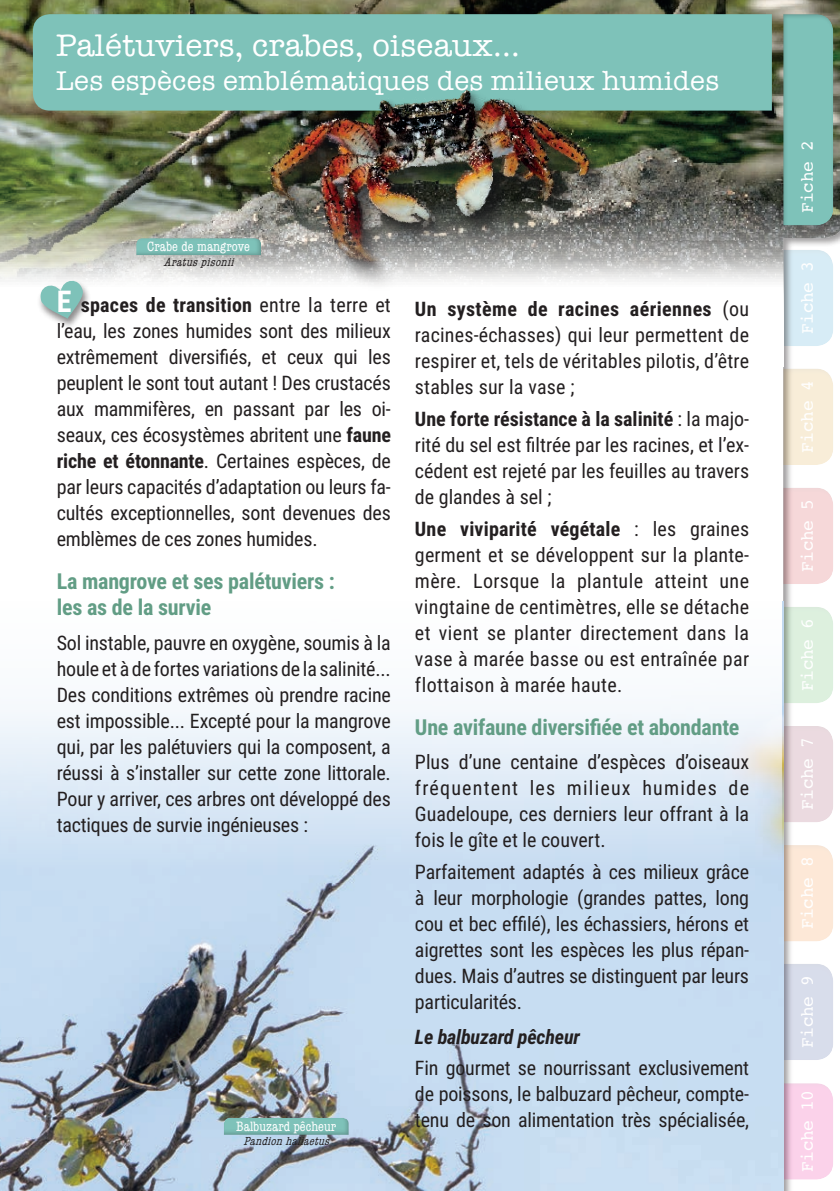
<style>
.page{position:relative;width:840px;height:1191px;background:#fff}
.page>*{position:absolute;margin:0;border:0;box-sizing:border-box;transform-origin:0 0}
.t1{font:32px "American Typewriter";letter-spacing:.01em;color:#fff}
.t2{font:28px "American Typewriter";letter-spacing:.01em;color:#fff}
.t3{font:700 22px/26px "Roboto Condensed";letter-spacing:-.01em;color:#629d85}
.t4{font:20px/26px "Roboto Condensed";letter-spacing:-.01em;color:#231f20;text-align:justify}
.t5{font:italic 700 20px "Roboto Condensed";letter-spacing:-.01em;color:#231f20}
.t6{font:18px "Courier";letter-spacing:-.025em;color:#fff}
.t7{font:condensed 14px "American Typewriter";color:#fff}
.t8{font:italic condensed 12px "American Typewriter";color:#231f20}
.s1{font-weight:700;font-size:30px;color:#fff}
.s2{font-weight:700}
</style>
<div class="page">
<img style="left:0;top:0;width:839px;height:366px">
<div style="left:33px;top:14px;width:738px;height:97px;background:#7ec2b9"></div>
<div style="left:780px;top:11px;width:54px;height:216px;background:#231f20;opacity:.29"></div>
<div style="left:780px;top:366px;width:54px;height:100px;background:#231f20;opacity:.29"></div>
<div style="left:780px;top:485px;width:54px;height:100px;background:#231f20;opacity:.29"></div>
<div style="left:780px;top:604px;width:54px;height:100px;background:#231f20;opacity:.29"></div>
<div style="left:780px;top:724px;width:54px;height:100px;background:#231f20;opacity:.29"></div>
<div style="left:780px;top:843px;width:54px;height:100px;background:#231f20;opacity:.29"></div>
<div style="left:780px;top:961px;width:54px;height:100px;background:#231f20;opacity:.29"></div>
<div style="left:780px;top:1081px;width:54px;height:100px;background:#231f20;opacity:.29"></div>
<div style="left:0;top:259px;width:782px;height:108px;background:#fff"></div>
<img style="left:61px;top:34px;width:564px;height:251px">
<img style="left:0;top:604px;width:782px;height:587px">
<svg style="left:0;top:386px;width:781px;height:482px"></svg>
<div style="left:37px;top:280px;width:54px;height:49px;background:#231f20;opacity:.51"></div>
<svg style="left:37px;top:277px;width:47px;height:42px"></svg>
<div style="left:135px;top:237px;width:128px;height:20px;background:#231f20;opacity:.29"></div>
<div style="left:222px;top:1117px;width:128px;height:20px;background:#231f20;opacity:.29"></div>
<p class="t1" style="left:56px;top:21px;width:465px">Palétuviers, crabes, oiseaux...</p>
<p class="t2" style="left:56px;top:59px;width:664px">Les espèces emblématiques des milieux humides</p>
<p class="t7" style="left:147px;top:236px;width:104px">Crabe de mangrove</p>
<p class="t8" style="left:164px;top:252px;width:76px">Aratuspisonii</p>
<p class="t4" style="left:57px;top:291px;width:335px"><span class="s1">E</span> <span class="s2">spaces de transition</span> entre la terre et l’eau, les zones humides sont des milieux extrêmement diversifiés, et ceux qui les peuplent le sont tout autant ! Des crustacés aux mammifères, en passant par les oi&shy;seaux, ces écosystèmes abritent une <span class="s2">faune riche et étonnante</span>. Certaines espèces, de par leurs capacités d’adaptation ou leurs fa&shy;cultés exceptionnelles, sont devenues des emblèmes de ces zones humides.</p>
<p class="t3" style="left:57px;top:567px;width:279px">La mangrove et ses palétuviers : les as de la survie</p>
<p class="t4" style="left:57px;top:629px;width:335px">Sol instable, pauvre en oxygène, soumis à la houle et à de fortes variations de la salinité...<br>Des conditions extrêmes où prendre racine est impossible... Excepté pour la mangrove qui, par les palétuviers qui la composent, a réussi à s’installer sur cette zone littorale.<br>Pour y arriver, ces arbres ont développé des tactiques de survie ingénieuses :</p>
<p class="t7" style="left:236px;top:1115px;width:101px">Balbuzard pêcheur</p>
<p class="t8" style="left:243px;top:1132px;width:92px">Pandionhaliaetus</p>
<p class="t4" style="left:415px;top:295px;width:335px"><span class="s2">Un système de racines aériennes</span> (ou racines-échasses) qui leur permettent de respirer et, tels de véritables pilotis, d’être stables sur la vase ;</p>
<p class="t4" style="left:415px;top:405px;width:335px"><span class="s2">Une forte résistance à la salinité</span> : la majo&shy;rité du sel est filtrée par les racines, et l’ex&shy;cédent est rejeté par les feuilles au travers de glandes à sel ;</p>
<p class="t4" style="left:415px;top:515px;width:335px"><span class="s2">Une viviparité végétale</span> : les graines germent et se développent sur la plante&shy;mère. Lorsque la plantule atteint une vingtaine de centimètres, elle se détache et vient se planter directement dans la vase à marée basse ou est entraînée par flottaison à marée haute.</p>
<p class="t3" style="left:415px;top:713px;width:326px">Une avifaune diversifiée et abondante</p>
<p class="t4" style="left:415px;top:748px;width:335px">Plus d’une centaine d’espèces d’oiseaux fréquentent les milieux humides de Guadeloupe, ces derniers leur offrant à la fois le gîte et le couvert.</p>
<p class="t4" style="left:415px;top:858px;width:335px">Parfaitement adaptés à ces milieux grâce à leur morphologie (grandes pattes, long cou et bec effilé), les échassiers, hérons et aigrettes sont les espèces les plus répan&shy;dues. Mais d’autres se distinguent par leurs particularités.</p>
<p class="t5" style="left:415px;top:1022px;width:166px">Le balbuzard pêcheur</p>
<p class="t4" style="left:415px;top:1054px;width:335px">Fin gourmet se nourrissant exclusivement de poissons, le balbuzard pêcheur, compte&shy;tenu de son alimentation très spécialisée,</p>
<p class="t6" style="left:792px;top:213px;width:74px;rotate:-90deg">Fiche 2</p>
<p class="t6" style="left:792px;top:334px;width:74px;rotate:-90deg">Fiche 3</p>
<p class="t6" style="left:792px;top:453px;width:74px;rotate:-90deg">Fiche 4</p>
<p class="t6" style="left:792px;top:572px;width:74px;rotate:-90deg">Fiche 5</p>
<p class="t6" style="left:792px;top:691px;width:74px;rotate:-90deg">Fiche 6</p>
<p class="t6" style="left:792px;top:810px;width:74px;rotate:-90deg">Fiche 7</p>
<p class="t6" style="left:792px;top:929px;width:74px;rotate:-90deg">Fiche 8</p>
<p class="t6" style="left:792px;top:1048px;width:74px;rotate:-90deg">Fiche 9</p>
<p class="t6" style="left:792px;top:1172px;width:83px;rotate:-90deg">Fiche 10</p>
</div>
